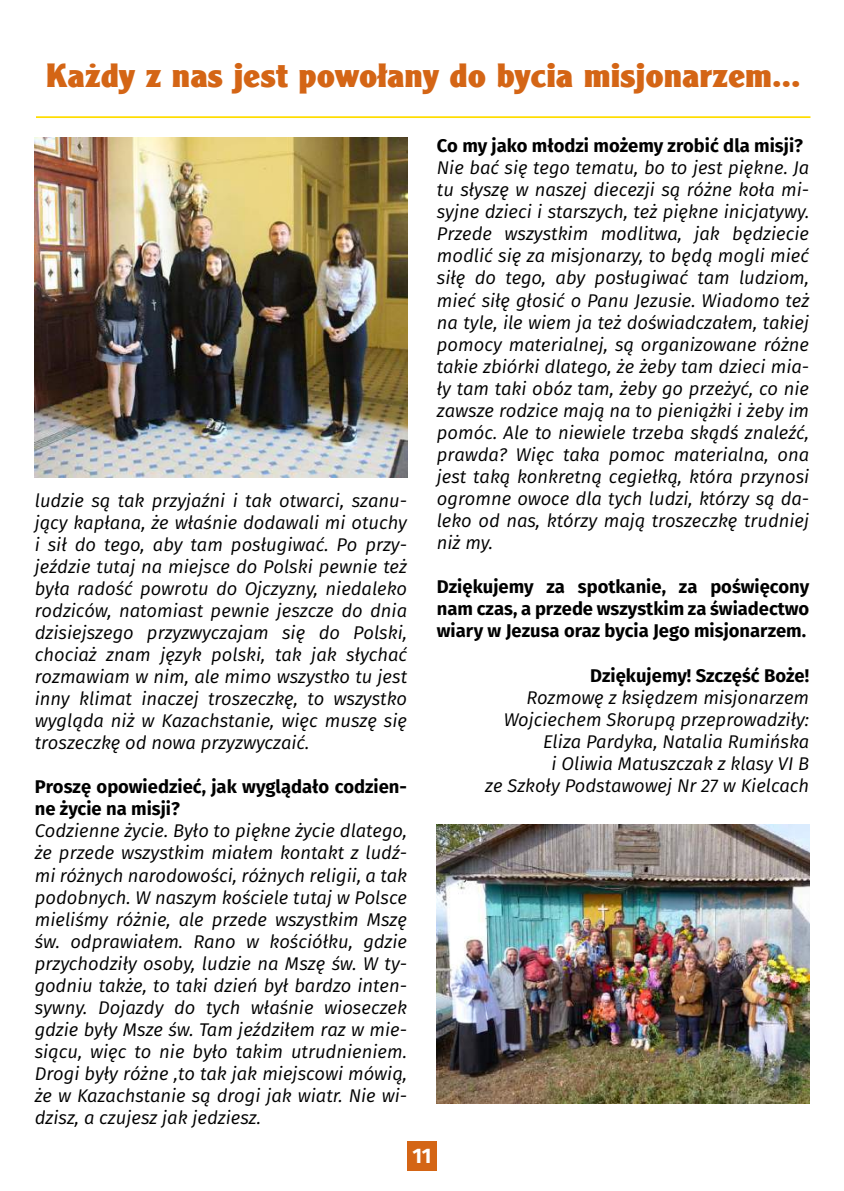
<style>
.page{position:relative;width:844px;height:1191px;background:#fff}
.page>*{position:absolute;margin:0;border:0;box-sizing:border-box;transform-origin:0 0}
.t1{font:700 expanded 35px "Clearface Got TCE";color:#d46515}
.t2{font:700 21px "Fira Sans";color:#fff}
.t3{font:italic 18.38px/22.1px "Fira Sans";color:#000;text-align:justify}
.t4{font:700 18.38px/22.1px "Fira Sans";color:#000}
</style>
<div class="page">
<div style="left:407px;top:1141px;width:30px;height:30px;background:#d46515"></div>
<hr style="left:36px;top:116px;width:774px;height:2px;background:#fd0">
<img style="left:35px;top:138px;width:372px;height:339px">
<img style="left:437px;top:824px;width:372px;height:279px">
<h1 class="t1" style="left:46px;top:55px;width:756px">Każdy z nas jest powołany do bycia misjonarzem…</h1>
<p class="t3" style="left:35px;top:490px;width:374px">ludzie są tak przyjaźni i tak otwarci, szanu&shy;jący kapłana, że właśnie dodawali mi otuchy i sił do tego, aby tam posługiwać. Po przy&shy;jeździe tutaj na miejsce do Polski pewnie też była radość powrotu do Ojczyzny, niedaleko rodziców, natomiast pewnie jeszcze do dnia dzisiejszego przyzwyczajam się do Polski, chociaż znam język polski, tak jak słychać rozmawiam w nim, ale mimo wszystko tu jest inny klimat inaczej troszeczkę, to wszystko wygląda niż w Kazachstanie, więc muszę się troszeczkę od nowa przyzwyczaić.</p>
<p class="t4" style="left:35px;top:777px;width:374px">Proszę opowiedzieć, jak wyglądało codzien&shy;ne życie na misji?</p>
<p class="t3" style="left:35px;top:821px;width:374px">Codzienne życie. Było to piękne życie dlatego, że przede wszystkim miałem kontakt z ludź&shy;mi różnych narodowości, różnych religii, a tak podobnych. W naszym kościele tutaj w Polsce mieliśmy różnie, ale przede wszystkim Mszę św. odprawiałem. Rano w kościółku, gdzie przychodziły osoby, ludzie na Mszę św. W ty&shy;godniu także, to taki dzień był bardzo inten&shy;sywny. Dojazdy do tych właśnie wioseczek gdzie były Msze św. Tam jeździłem raz w mie&shy;siącu, więc to nie było takim utrudnieniem.<br>Drogi były różne ,to tak jak miejscowi mówią, że w Kazachstanie są drogi jak wiatr. Nie wi&shy;dzisz, a czujesz jak jedziesz.</p>
<p class="t4" style="left:437px;top:136px;width:367px">Co my jako młodzi możemy zrobić dla misji?</p>
<p class="t3" style="left:437px;top:158px;width:374px">Nie bać się tego tematu, bo to jest piękne. Ja tu słyszę w naszej diecezji są różne koła mi&shy;syjne dzieci i starszych, też piękne inicjatywy.<br>Przede wszystkim modlitwa, jak będziecie modlić się za misjonarzy, to będą mogli mieć siłę do tego, aby posługiwać tam ludziom, mieć siłę głosić o Panu Jezusie. Wiadomo też na tyle, ile wiem ja też doświadczałem, takiej pomocy materialnej, są organizowane różne takie zbiórki dlatego, że żeby tam dzieci mia&shy;ły tam taki obóz tam, żeby go przeżyć, co nie zawsze rodzice mają na to pieniążki i żeby im pomóc. Ale to niewiele trzeba skądś znaleźć, prawda? Więc taka pomoc materialna, ona jest taką konkretną cegiełką, która przynosi ogromne owoce dla tych ludzi, którzy są da&shy;leko od nas, którzy mają troszeczkę trudniej niż my.</p>
<p class="t4" style="left:437px;top:577px;width:374px;text-align:justify">Dziękujemy za spotkanie, za poświęcony nam czas, a przede wszystkim za świadectwo wiary w Jezusa oraz bycia Jego misjonarzem.</p>
<p class="t4" style="left:590px;top:665px;width:220px">Dziękujemy! Szczęść Boże!</p>
<p class="t3" style="left:485px;top:687px;width:325px;text-align:right">Rozmowę z księdzem misjonarzem Wojciechem Skorupą przeprowadziły:<br>Eliza Pardyka, Natalia Rumińska<br>i Oliwia Matuszczak z klasy VI B<br>ze Szkoły Podstawowej Nr 27 w Kielcach</p>
<p class="t2" style="left:412px;top:1140px;width:21px">11</p>
</div>
